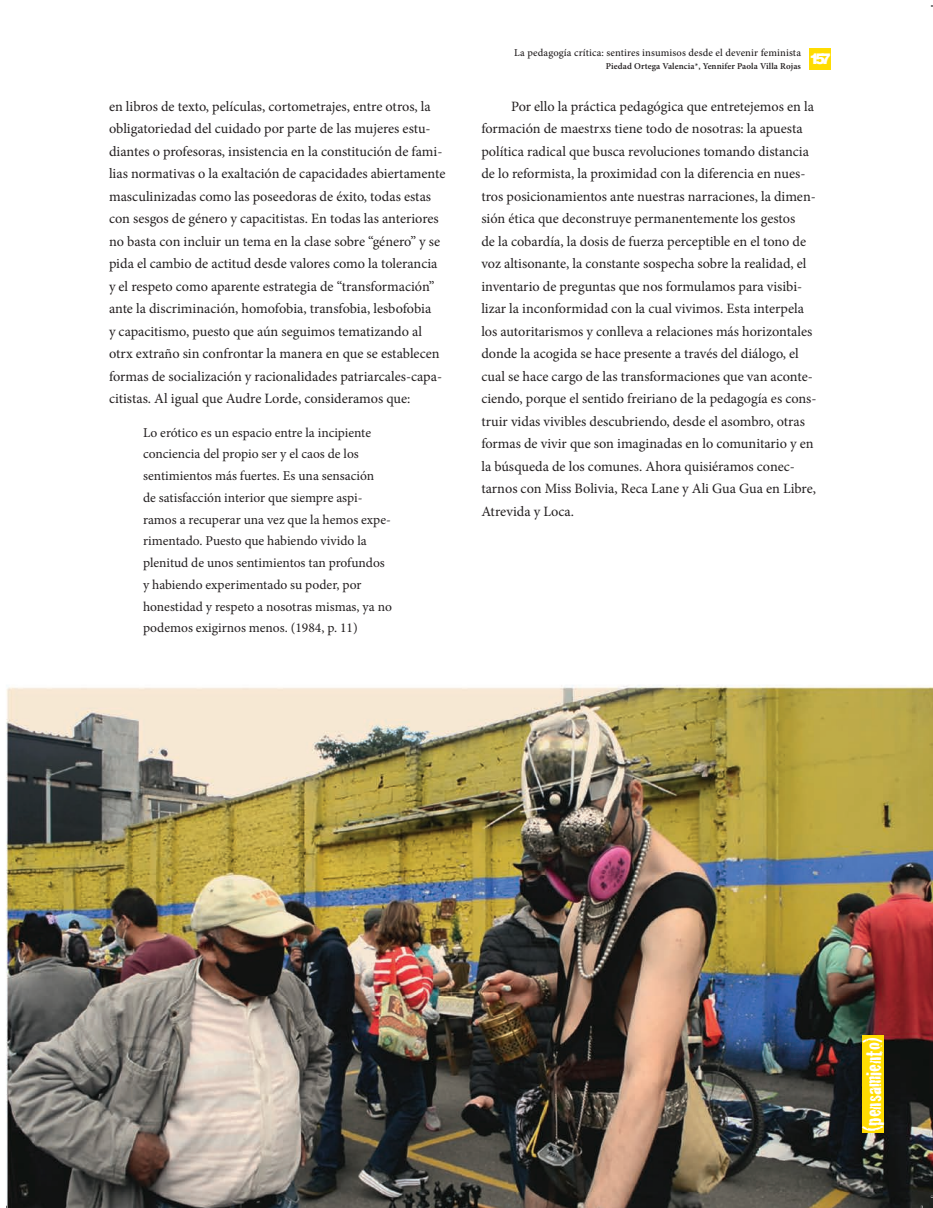
<style>
.page{position:relative;width:933px;height:1208px;background:#fff}
.page>*{position:absolute;margin:0;border:0;box-sizing:border-box;transform-origin:0 0}
.t1{font:22.5px "Cracked";color:#fff}
.t2{font:900 15px "Helvetica";color:#fff}
.t3{font:14.25px/22.5px "Minion Pro";color:#231f20}
.t4{font:13.5px/21.8px "Minion Pro";color:#231f20}
.t5{font:500 10.5px "Minion Pro";letter-spacing:.01em;color:#231f20}
.t6{font:600 9px "Minion Pro";color:#231f20}
</style>
<div class="page">
<img style="left:6px;top:48px;width:926px;height:1160px">
<div style="left:862px;top:1035px;width:21px;height:98px;background:#ffdc01"></div>
<div style="left:809px;top:48px;width:21px;height:21px;background:#ffdc01"></div>
<svg style="left:456px;top:1207px;width:16px;height:1px"></svg>
<p class="t3" style="left:109px;top:95px;width:338px">en libros de texto, películas, cortometrajes, entre otros, la obligatoriedad del cuidado por parte de las mujeres estu&shy;diantes o profesoras, insistencia en la constitución de fami&shy;lias normativas o la exaltación de capacidades abiertamente masculinizadas como las poseedoras de éxito, todas estas con sesgos de género y capacitistas. En todas las anteriores no basta con incluir un tema en la clase sobre “género” y se pida el cambio de actitud desde valores como la tolerancia y el respeto como aparente estrategia de “transformación” ante la discriminación, homofobia, transfobia, lesbofobia<br>y capacitismo, puesto que aún seguimos tematizando al otrx extraño sin confrontar la manera en que se establecen formas de socialización y racionalidades patriarcales-capa&shy;citistas. Al igual que Audre Lorde, consideramos que:</p>
<p class="t4" style="left:143px;top:421px;width:250px">Lo erótico es un espacio entre la incipiente conciencia del propio ser y el caos de los sentimientos más fuertes. Es una sensación<br>de satisfacción interior que siempre aspi&shy;ramos a recuperar una vez que la hemos expe&shy;rimentado. Puesto que habiendo vivido la plenitud de unos sentimientos tan profundos y habiendo experimentado su poder, por honestidad y respeto a nosotras mismas, ya no podemos exigirnos menos. (1984, p. 11)</p>
<p class="t5" style="left:514px;top:46px;width:288px">La pedagogía crítica: sentires insumisos desde el devenir feminista</p>
<p class="t6" style="left:605px;top:60px;width:197px">Piedad Ortega Valencia*, Yennifer Paola Villa Rojas</p>
<p class="t2" style="left:809px;top:49px;width:23px">157</p>
<p class="t3" style="left:481px;top:95px;width:336px;text-indent:30px">Por ello la práctica pedagógica que entretejemos en la formación de maestrxs tiene todo de nosotras: la apuesta política radical que busca revoluciones tomando distancia de lo reformista, la proximidad con la diferencia en nues&shy;tros posicionamientos ante nuestras narraciones, la dimen&shy;sión ética que deconstruye permanentemente los gestos<br>de la cobardía, la dosis de fuerza perceptible en el tono de voz altisonante, la constante sospecha sobre la realidad, el inventario de preguntas que nos formulamos para visibi&shy;lizar la inconformidad con la cual vivimos. Esta interpela los autoritarismos y conlleva a relaciones más horizontales donde la acogida se hace presente a través del diálogo, el cual se hace cargo de las transformaciones que van aconte&shy;ciendo, porque el sentido freiriano de la pedagogía es cons&shy;truir vidas vivibles descubriendo, desde el asombro, otras formas de vivir que son imaginadas en lo comunitario y en la búsqueda de los comunes. Ahora quisiéramos conec&shy;tarnos con Miss Bolivia, Reca Lane y Ali Gua Gua en Libre, Atrevida y Loca.</p>
<h1 class="t1" style="left:855px;top:1131px;width:95px;rotate:-90deg">(pensamiento)</h1>
</div>
